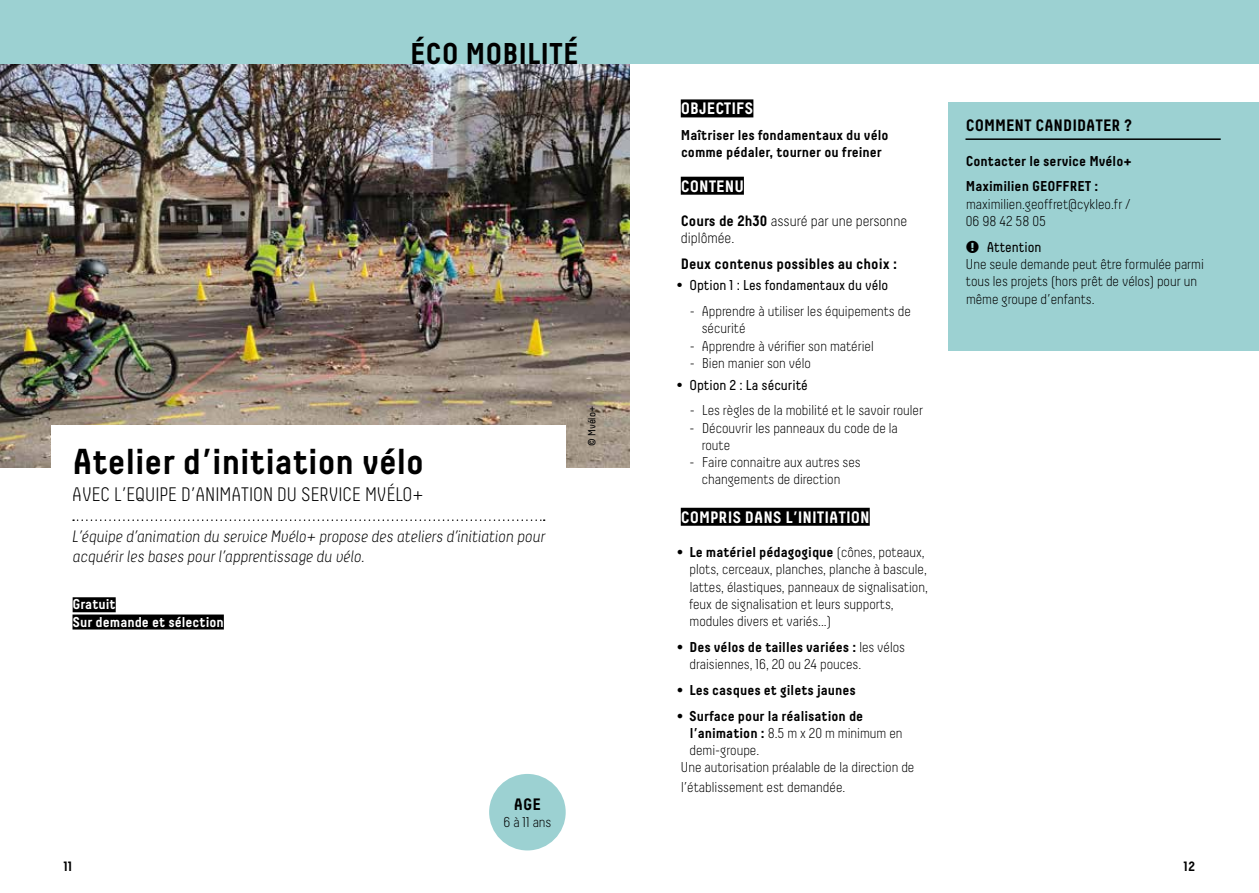
<style>
.page{position:relative;width:1259px;height:893px;background:#fff}
.page>*{position:absolute;margin:0;border:0;box-sizing:border-box;transform-origin:0 0}
.t1{font:700 36px "Decima";color:#000}
.t2{font:700 30px "Decima";color:#000}
.t3{font:300 19.5px "Decima";color:#000}
.t4{font:italic 300 16.5px/19.8px "Decima";color:#000}
.t5{font:700 16.5px "Decima";color:#fff}
.t6{font:700 16.5px "Decima";color:#000}
.t7{font:300 15px/17.2px "Decima";color:#000}
.t8{font:700 15px "Decima";color:#000}
.t9{font:300 14.25px/17.2px "Decima";color:#000}
.t10{font:700 14.25px/17.2px "Decima";color:#000}
.t11{font:14.25px "Decima";color:#000}
.t12{font:700 14.25px/17.2px "Decima";color:#fff}
.t13{font:700 13.5px "Decima";color:#000}
.t14{font:10.5px "Decima";color:#000}
.s1{font-weight:700}
.s2{font-weight:400}
</style>
<div class="page">
<img style="left:0;top:64px;width:629px;height:404px">
<div style="left:51px;top:425px;width:515px;height:425px;background:#fff"></div>
<svg style="left:73px;top:519px;width:472px;height:2px"></svg>
<div style="left:73px;top:597px;width:43px;height:15px;background:#000"></div>
<div style="left:72px;top:614px;width:152px;height:15px;background:#000"></div>
<div style="left:489px;top:774px;width:77px;height:76px;background:#9cd1d2;border-radius:50%"></div>
<div style="left:0;top:0;width:629px;height:64px;background:#9cd1d2"></div>
<div style="left:681px;top:99px;width:72px;height:18px;background:#000"></div>
<div style="left:681px;top:177px;width:63px;height:18px;background:#000"></div>
<div style="left:681px;top:508px;width:188px;height:18px;background:#000"></div>
<div style="left:629px;top:0;width:630px;height:64px;background:#9cd1d2"></div>
<div style="left:948px;top:102px;width:311px;height:249px;background:#9cd1d2"></div>
<hr style="left:965px;top:138px;width:255px;height:2px;background:#000">
<h2 class="t2" style="left:410px;top:36px;width:170px">ÉCO MOBILITÉ</h2>
<h1 class="t1" style="left:72px;top:440px;width:353px">Atelier d’initiation vélo</h1>
<h3 class="t3" style="left:72px;top:483px;width:353px">AVEC L’EQUIPE D’ANIMATION DU SERVICE MVÉLO+</h3>
<p class="t4" style="left:72px;top:527px;width:474px">L’équipe d’animation du service Mvélo+ propose des ateliers d’initiation pour acquérir les bases pour l’apprentissage du vélo.</p>
<p class="t12" style="left:72px;top:595px;width:153px">Gratuit<br>Sur demande et sélection</p>
<p class="t14" style="left:586px;top:446px;width:41px;rotate:-90deg">© Mvélo+</p>
<p class="t6" style="left:514px;top:795px;width:28px">AGE</p>
<p class="t9" style="left:503px;top:813px;width:50px">6 à 11 ans</p>
<p class="t5" style="left:681px;top:99px;width:74px">OBJECTIFS</p>
<p class="t10" style="left:681px;top:126px;width:209px">Maîtriser les fondamentaux du vélo comme pédaler, tourner ou freiner</p>
<p class="t5" style="left:681px;top:176px;width:65px">CONTENU</p>
<p class="t7" style="left:681px;top:212px;width:228px"><span class="s1">Cours de 2h30</span> assuré par une personne diplômée.</p>
<p class="t8" style="left:681px;top:255px;width:218px">Deux contenus possibles au choix :</p>
<p class="t11" style="left:676px;top:277px;width:213px">• Option 1 : Les fondamentaux du vélo</p>
<p class="t9" style="left:702px;top:303px;width:211px;text-indent:-12px">- Apprendre à utiliser les équipements de sécurité</p>
<p class="t9" style="left:690px;top:337px;width:185px">- Apprendre à vérifier son matériel</p>
<p class="t9" style="left:690px;top:354px;width:123px">- Bien manier son vélo</p>
<p class="t11" style="left:676px;top:377px;width:133px">• Option 2 : La sécurité</p>
<p class="t9" style="left:690px;top:402px;width:235px">- Les règles de la mobilité et le savoir rouler</p>
<p class="t9" style="left:702px;top:419px;width:198px;text-indent:-12px">- Découvrir les panneaux du code de la route</p>
<p class="t9" style="left:689px;top:453px;width:173px;text-align:center">- Faire connaitre aux autres ses changements de direction</p>
<p class="t5" style="left:681px;top:507px;width:190px">COMPRIS DANS L’INITIATION</p>
<p class="t9" style="left:689px;top:543px;width:240px;text-indent:-13px"><span class="s1">• Le matériel pédagogique</span> (cônes, poteaux, plots, cerceaux, planches, planche à bascule, lattes, élastiques, panneaux de signalisation, feux de signalisation et leurs supports, modules divers et variés...)</p>
<p class="t9" style="left:689px;top:638px;width:217px;text-indent:-13px"><span class="s1">• Des vélos de tailles variées :</span> les vélos draisiennes, 16, 20 ou 24 pouces.</p>
<p class="t10" style="left:676px;top:681px;width:181px">• Les casques et gilets jaunes</p>
<p class="t10" style="left:676px;top:707px;width:188px">• Surface pour la réalisation de</p>
<p class="t9" style="left:689px;top:724px;width:214px"><span class="s1">l’animation :</span> 8.5 m x 20 m minimum en</p>
<p class="t9" style="left:689px;top:741px;width:71px">demi-groupe.</p>
<p class="t9" style="left:681px;top:759px;width:235px">Une autorisation préalable de la direction de</p>
<p class="t9" style="left:681px;top:778px;width:166px">l’établissement est demandée.</p>
<p class="t6" style="left:965px;top:116px;width:168px">COMMENT CANDIDATER ?</p>
<p class="t10" style="left:966px;top:148px;width:167px;line-height:25.8px">Contacter le service Mvélo+<br>Maximilien GEOFFRET :</p>
<p class="t9" style="left:966px;top:195px;width:166px">maximilien.geoffret@cykleo.fr /<br>06 98 42 58 05</p>
<p class="t9" style="left:966px;top:238px;width:240px">■ <span class="s2">Attention<br></span>Une seule demande peut être formulée parmi tous les projets (hors prêt de vélos) pour un même groupe d’enfants.</p>
<p class="t13" style="left:64px;top:858px;width:10px">11</p>
<p class="t13" style="left:1184px;top:858px;width:13px">12</p>
</div>
